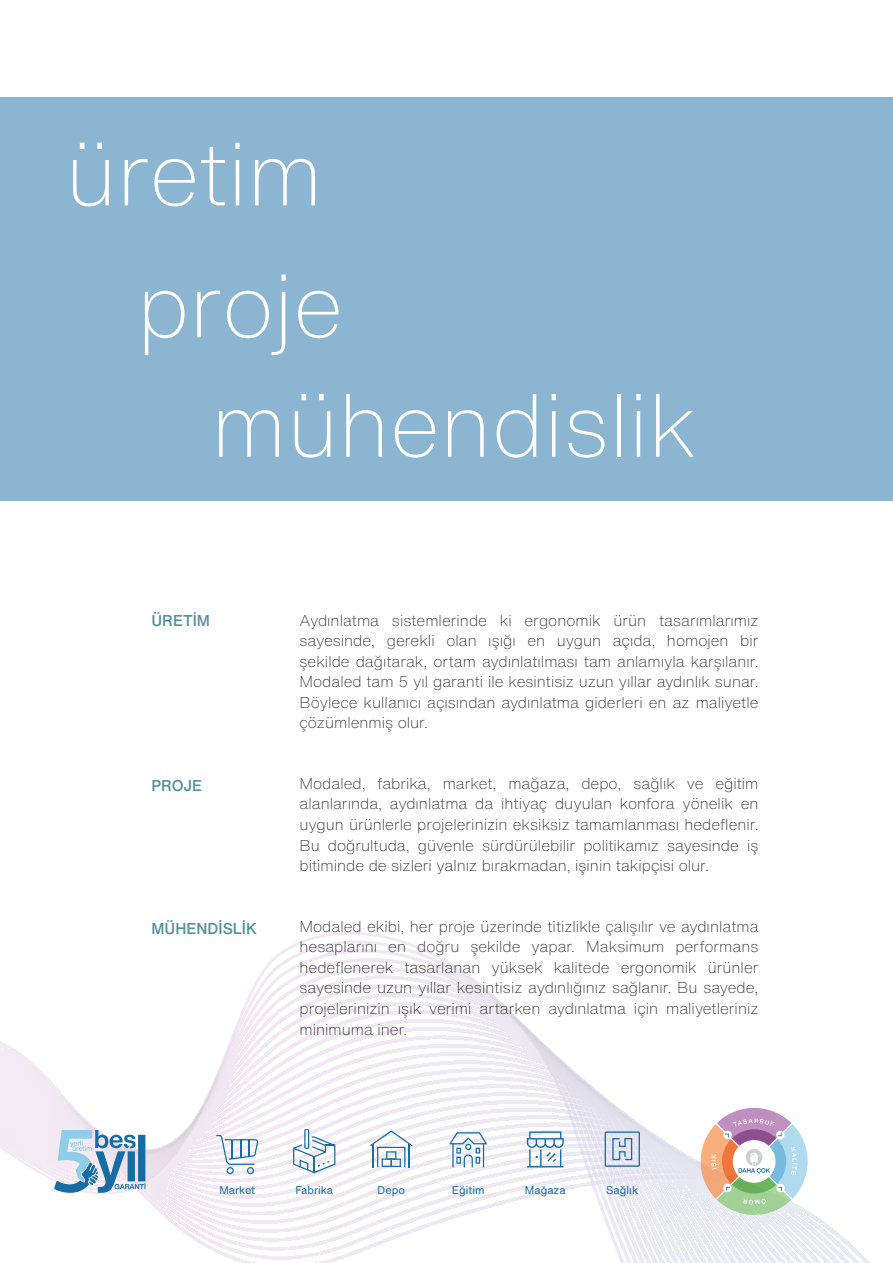
<style>
.page{position:relative;width:893px;height:1263px;background:#fff}
.page>*{position:absolute;margin:0;border:0;box-sizing:border-box;transform-origin:0 0}
.t1{font:200 88.05px "Helvetica Now Text";color:#fff}
.t2{font:200 15.45px/20.5px "Helvetica Now Text";color:#231f20;text-align:justify}
.t3{font:500 15.45px "Helvetica Now Text";color:#55909c}
.t4{font:10.95px "Helvetica Now Text";color:#176ca4}
</style>
<div class="page">
<svg style="left:0;top:932px;width:870px;height:331px"></svg>
<div style="left:0;top:97px;width:893px;height:403px;background:#8bb5d1"></div>
<svg style="left:695px;top:1103px;width:118px;height:117px"></svg>
<svg style="left:54px;top:1130px;width:91px;height:63px;background:#9abbd6"></svg>
<svg style="left:216px;top:1135px;width:42px;height:39px"></svg>
<svg style="left:293px;top:1129px;width:42px;height:44px"></svg>
<svg style="left:370px;top:1130px;width:42px;height:37px"></svg>
<svg style="left:449px;top:1132px;width:38px;height:35px"></svg>
<svg style="left:605px;top:1131px;width:35px;height:36px"></svg>
<svg style="left:527px;top:1131px;width:37px;height:36px"></svg>
<h1 class="t1" style="left:65px;top:108px;width:259px">üretim</h1>
<h1 class="t1" style="left:137px;top:240px;width:208px">proje</h1>
<h1 class="t1" style="left:211px;top:360px;width:487px">mühendislik</h1>
<p class="t3" style="left:151px;top:608px;width:60px">ÜRETİM</p>
<p class="t3" style="left:151px;top:774px;width:52px">PROJE</p>
<p class="t2" style="left:299px;top:609px;width:461px">Aydınlatma sistemlerinde ki ergonomik ürün tasarımlarımız sayesinde, gerekli olan ışığı en uygun açıda, homojen bir şekilde dağıtarak, ortam aydınlatılması tam anlamıyla karşılanır.<br>Modaled tam 5 yıl garanti ile kesintisiz uzun yıllar aydınlık sunar.<br>Böylece kullanıcı açısından aydınlatma giderleri en az maliyetle çözümlenmiş olur.</p>
<p class="t2" style="left:299px;top:773px;width:461px">Modaled, fabrika, market, mağaza, depo, sağlık ve eğitim alanlarında, aydınlatma da ihtiyaç duyulan konfora yönelik en uygun ürünlerle projelerinizin eksiksiz tamamlanması hedeflenir.<br>Bu doğrultuda, güvenle sürdürülebilir politikamız sayesinde iş bitiminde de sizleri yalnız bırakmadan, işinin takipçisi olur.</p>
<p class="t3" style="left:151px;top:916px;width:107px">MÜHENDİSLİK</p>
<p class="t2" style="left:299px;top:915px;width:461px">Modaled ekibi, her proje üzerinde titizlikle çalışılır ve aydınlatma hesaplarını en doğru şekilde yapar. Maksimum performans hedeflenerek tasarlanan yüksek kalitede ergonomik ürünler sayesinde uzun yıllar kesintisiz aydınlığınız sağlanır. Bu sayede, projelerinizin ışık verimi artarken aydınlatma için maliyetleriniz minimuma iner.</p>
<p class="t4" style="left:219px;top:1182px;width:37px">Market</p>
<p class="t4" style="left:295px;top:1182px;width:39px">Fabrika</p>
<p class="t4" style="left:378px;top:1182px;width:29px">Depo</p>
<p class="t4" style="left:452px;top:1182px;width:34px">Eğitim</p>
<p class="t4" style="left:525px;top:1182px;width:42px">Mağaza</p>
<p class="t4" style="left:606px;top:1182px;width:33px">Sağlık</p>
</div>
